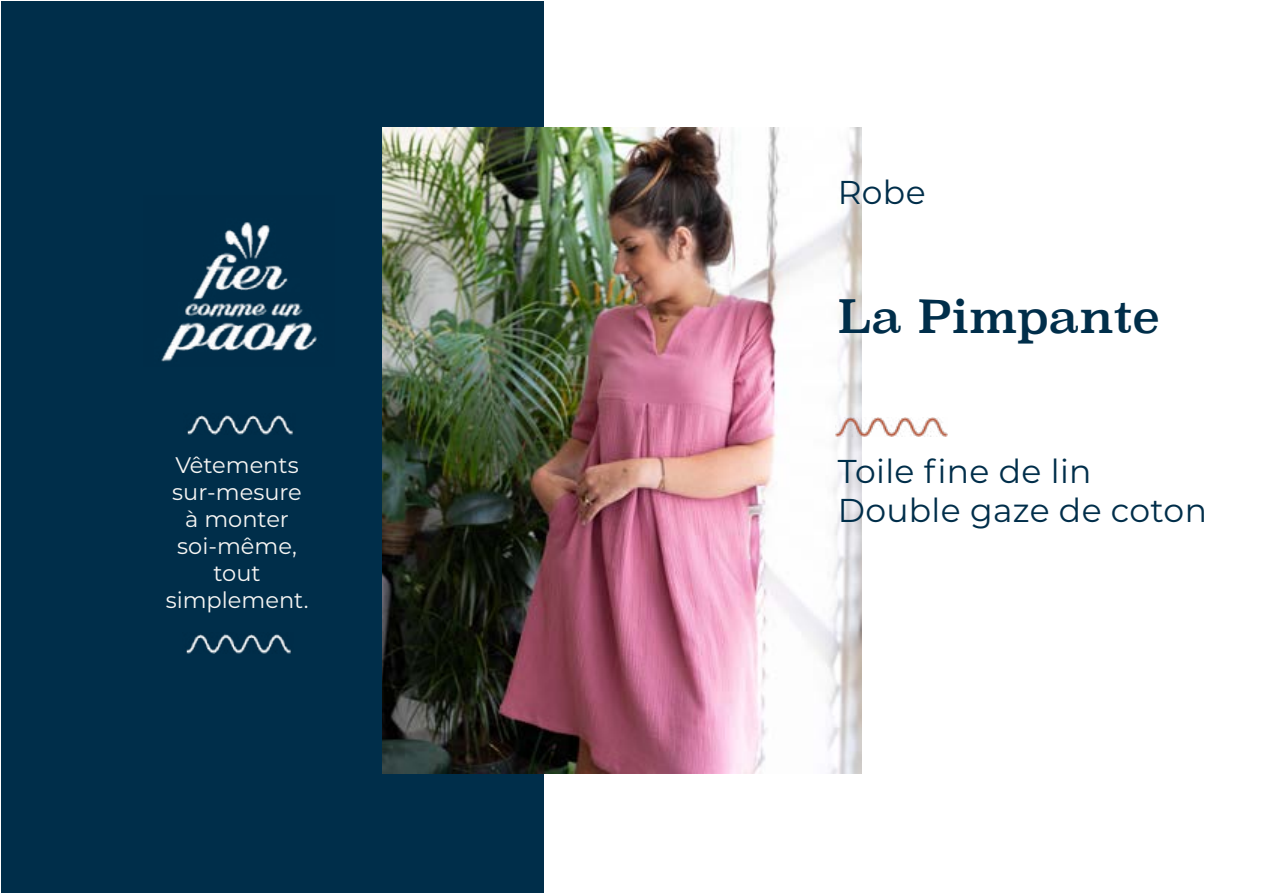
<style>
.page{position:relative;width:1263px;height:893px;background:#fff}
.page>*{position:absolute;margin:0;border:0;box-sizing:border-box;transform-origin:0 0}
.t1{font:45px "Superclarendon Rg";color:#002e4a}
.t2{font:33px/39.6px "Montserrat";letter-spacing:.01em;color:#002e4a}
.t3{font:22.5px/27px "Montserrat";color:#f7f6f4;text-align:center}
</style>
<div class="page">
<div style="left:1px;top:1px;width:543px;height:891px;background:#002e4a"></div>
<img style="left:383px;top:128px;width:478px;height:646px">
<img style="left:161px;top:222px;width:156px;height:140px">
<img style="left:187px;top:415px;width:106px;height:19px">
<img style="left:186px;top:634px;width:105px;height:19px">
<img style="left:836px;top:418px;width:111px;height:19px">
<p class="t3" style="left:166px;top:450px;width:144px">Vêtements sur-mesure à monter soi-même, tout simplement.</p>
<h2 class="t2" style="left:838px;top:171px;width:89px">Robe</h2>
<h1 class="t1" style="left:838px;top:289px;width:324px">La Pimpante</h1>
<h2 class="t2" style="left:838px;top:450px;width:371px">Toile fine de lin<br>Double gaze de coton</h2>
</div>
